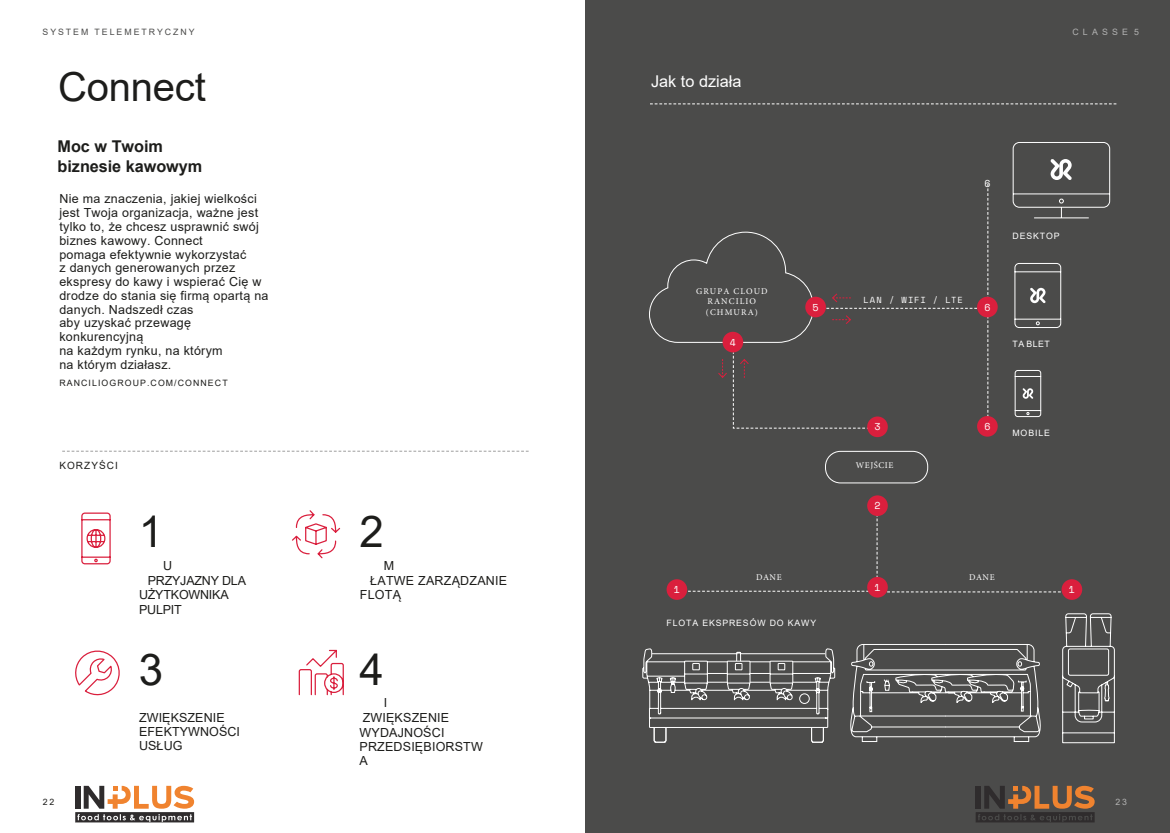
<style>
.page{position:relative;width:1170px;height:833px;background:#fff}
.page>*{position:absolute;margin:0;border:0;box-sizing:border-box;transform-origin:0 0}
.Sub_headings{font:43.75px "Arial";color:#1d1d1b}
.NUMBERS_Black{font:43.75px "Arial";color:#1d1d1b}
.t1{font:40px "Arial";letter-spacing:-.005em;color:#1d1d1b}
.Sub_headings3{font:700 16.25px/19.5px "Arial";letter-spacing:-.005em;color:#1d1d1b}
.Sub_headings3-2{font:16.25px "Arial";color:#fff}
.Body_Copy{font:12.5px/13.8px "Arial";letter-spacing:.02em;color:#1d1d1b}
.Sub_headings-2{font:12.5px/14.5px "Arial";letter-spacing:.015em;color:#1d1d1b}
.Sub_headings-3{font:12.5px "Arial";letter-spacing:-.015em;color:#1d1d1b}
.t2{font:10px "Space Mono";color:#fff}
.Hightlights_black{font:10px "Arial";letter-spacing:.105em;color:#1d1d1b}
.t3{font:8.75px "Arial";letter-spacing:.095em;color:#fff}
.t4{font:8.75px/10.5px "Minion Pro";letter-spacing:.125em;color:#fff;text-align:center}
.Details{font:8.75px "Arial";letter-spacing:.125em;color:#1d1d1b}
.Details-2{font:8.75px "Arial";letter-spacing:.225em;color:#4b4b4a}
.t5{font:8.75px "Space Mono";letter-spacing:.11em;color:#fff}
.Details-3{font:8.75px "Arial";color:#b2b2b2}
.t6{font:8.75px "Minion Pro";letter-spacing:.06em;color:#fff}
</style>
<div class="page">
<div style="left:585px;top:0;width:584px;height:833px;background:#4b4b4a"></div>
<svg style="left:1012px;top:142px;width:98px;height:76px"></svg>
<svg style="left:1014px;top:263px;width:47px;height:65px"></svg>
<svg style="left:1014px;top:370px;width:27px;height:47px"></svg>
<svg style="left:650px;top:103px;width:466px;height:1px"></svg>
<svg style="left:62px;top:451px;width:466px;height:1px"></svg>
<svg style="left:75px;top:786px;width:119px;height:36px"></svg>
<svg style="left:975px;top:786px;width:119px;height:36px"></svg>
<svg style="left:81px;top:512px;width:30px;height:53px"></svg>
<svg style="left:75px;top:650px;width:45px;height:46px"></svg>
<svg style="left:292px;top:510px;width:49px;height:49px"></svg>
<svg style="left:298px;top:649px;width:46px;height:47px"></svg>
<svg style="left:987px;top:184px;width:1px;height:232px"></svg>
<svg style="left:649px;top:231px;width:164px;height:112px"></svg>
<div style="left:722px;top:332px;width:21px;height:20px;background:#da1f3d;border-radius:50%"></div>
<div style="left:976px;top:297px;width:21px;height:20px;background:#da1f3d;border-radius:50%"></div>
<div style="left:805px;top:297px;width:20px;height:20px;background:#da1f3d;border-radius:50%"></div>
<div style="left:976px;top:416px;width:21px;height:21px;background:#da1f3d;border-radius:50%"></div>
<div style="left:867px;top:416px;width:20px;height:21px;background:#da1f3d;border-radius:50%"></div>
<svg style="left:832px;top:315px;width:19px;height:9px"></svg>
<svg style="left:718px;top:351px;width:155px;height:78px"></svg>
<svg style="left:821px;top:293px;width:155px;height:16px"></svg>
<svg style="left:642px;top:505px;width:472px;height:238px"></svg>
<div style="left:825px;top:451px;width:102px;height:32px;border:1px solid #fff;border-radius:15px"></div>
<div style="left:666px;top:579px;width:21px;height:21px;background:#da1f3d;border-radius:50%"></div>
<div style="left:1061px;top:579px;width:21px;height:21px;background:#da1f3d;border-radius:50%"></div>
<div style="left:867px;top:577px;width:20px;height:20px;background:#da1f3d;border-radius:50%"></div>
<div style="left:867px;top:495px;width:20px;height:21px;background:#da1f3d;border-radius:50%"></div>
<p class="Details-2" style="left:43px;top:26px;width:154px">SYSTEM TELEMETRYCZNY</p>
<p class="Details-3" style="left:1072px;top:26px;width:68px">C L A S S E 5</p>
<p class="t1" style="left:58px;top:59px;width:149px">Connect</p>
<p class="Sub_headings3-2" style="left:651px;top:70px;width:92px">Jak to działa</p>
<p class="Sub_headings3" style="left:58px;top:137px;width:146px">Moc w Twoim biznesie kawowym</p>
<p class="t2" style="left:984px;top:176px;width:8px">6</p>
<p class="Body_Copy" style="left:59px;top:192px;width:211px">Nie ma znaczenia, jakiej wielkości jest Twoja organizacja, ważne jest tylko to, że chcesz usprawnić swój biznes kawowy. Connect<br>pomaga efektywnie wykorzystać<br>z danych generowanych przez ekspresy do kawy i wspierać Cię w drodze do stania się firmą opartą na danych. Nadszedł czas<br>aby uzyskać przewagę konkurencyjną<br>na każdym rynku, na którym<br>na którym działasz.</p>
<p class="Details" style="left:59px;top:377px;width:170px">RANCILIOGROUP.COM/CONNECT</p>
<p class="t4" style="left:696px;top:286px;width:73px">GRUPA CLOUD<br>RANCILIO (CHMURA)</p>
<p class="t2" style="left:729px;top:335px;width:8px">4</p>
<p class="t2" style="left:812px;top:300px;width:8px">5</p>
<p class="t5" style="left:863px;top:293px;width:101px">LAN / WIFI / LTE</p>
<p class="t3" style="left:1012px;top:229px;width:49px">DESKTOP</p>
<p class="t2" style="left:984px;top:300px;width:8px">6</p>
<p class="t3" style="left:1012px;top:338px;width:39px">TA BLET</p>
<p class="t2" style="left:874px;top:419px;width:8px">3</p>
<p class="t2" style="left:984px;top:419px;width:8px">6</p>
<p class="t3" style="left:1012px;top:426px;width:39px">MOBILE</p>
<p class="Hightlights_black" style="left:59px;top:459px;width:60px">KORZYŚCI</p>
<p class="t6" style="left:855px;top:459px;width:39px">WEJŚCIE</p>
<p class="t2" style="left:874px;top:498px;width:8px">2</p>
<p class="Sub_headings" style="left:139px;top:502px;width:26px">1</p>
<p class="Sub_headings" style="left:359px;top:502px;width:26px">2</p>
<p class="Sub_headings-2" style="left:163px;top:558px;width:11px">U</p>
<p class="Sub_headings-3" style="left:148px;top:572px;width:100px">PRZYJAZNY DLA</p>
<p class="Sub_headings-3" style="left:139px;top:586px;width:91px">UŻYTKOWNIKA</p>
<p class="Sub_headings-2" style="left:139px;top:602px;width:44px">PULPIT</p>
<p class="Sub_headings-2" style="left:384px;top:558px;width:12px">M</p>
<p class="Sub_headings-2" style="left:370px;top:573px;width:138px">ŁATWE ZARZĄDZANIE</p>
<p class="Sub_headings-2" style="left:360px;top:587px;width:43px">FLOTĄ</p>
<p class="t4" style="left:756px;top:572px;width:27px">DANE</p>
<p class="t4" style="left:969px;top:572px;width:27px">DANE</p>
<p class="t2" style="left:673px;top:582px;width:8px">1</p>
<p class="t2" style="left:874px;top:580px;width:8px">1</p>
<p class="t2" style="left:1068px;top:582px;width:8px">1</p>
<p class="t3" style="left:666px;top:617px;width:151px">FLOTA EKSPRESÓW DO KAWY</p>
<p class="NUMBERS_Black" style="left:139px;top:639px;width:26px">3</p>
<p class="Sub_headings-2" style="left:139px;top:710px;width:102px">ZWIĘKSZENIE<br>EFEKTYWNOŚCI<br>USŁUG</p>
<p class="Sub_headings" style="left:359px;top:639px;width:26px">4</p>
<p class="Sub_headings-2" style="left:359px;top:695px;width:125px;text-indent:24px">I<br>ZWIĘKSZENIE<br>WYDAJNOŚCI<br>PRZEDSIĘBIORSTW<br>A</p>
<p class="Details" style="left:43px;top:795px;width:13px">22</p>
<p class="Details-3" style="left:1115px;top:795px;width:13px">23</p>
</div>
